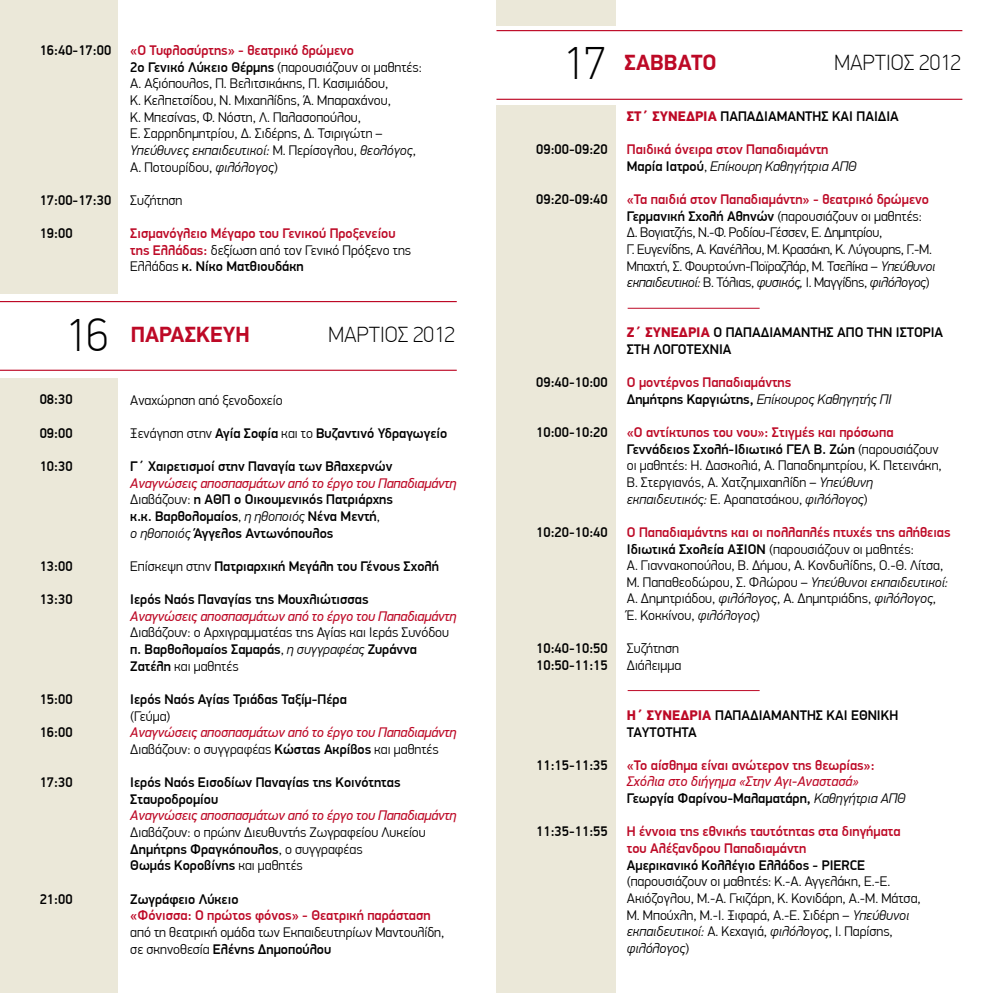
<style>
.page{position:relative;width:993px;height:993px;background:#fff}
.page>*{position:absolute;margin:0;border:0;box-sizing:border-box;transform-origin:0 0}
.t1{font:100 22.05px "PF Din Display Pro";color:#000}
.t2{font:700 22.05px "PF Din Display Pro";color:#bd0926}
.t3{font:300 14px/16.6px "PF Din Display Pro";color:#000}
.t4{font:500 14px/16.6px "PF Din Display Pro";color:#000}
.t5{font:500 14px/16.6px "PF Din Display Pro";color:#bd0926}
.t6{font:300 14px/16.6px "PF Din Display Pro";letter-spacing:-.02em;color:#000}
.t7{font:italic 14px/16.6px "PF Din Display Pro";letter-spacing:-.01em;color:#bd0926}
.s1{font-weight:500;color:#bd0926}
.s2{font-weight:500}
.s3{font-style:italic}
.s4{font-weight:300;color:#000}
.s5{color:#000}
.s6{font-weight:100;font-size:46.55px;color:#000}
.s7{font-weight:300}
.s8{font-weight:400;font-style:italic;color:#bd0926}
.s9{font-weight:300;font-style:italic}
.s10{font-weight:300;font-style:normal;color:#000}
.s11{font-weight:500;font-style:normal;color:#000}
.s12{font-weight:900;color:#bd0926}
.s13{font-weight:300;font-style:italic;color:#000}
</style>
<div class="page">
<div style="left:0;top:0;width:117px;height:992px;background:#ebe8d9"></div>
<div style="left:496px;top:105px;width:120px;height:887px;background:#ebe8d9"></div>
<div style="left:496px;top:0;width:120px;height:25px;background:#ebe8d9"></div>
<div style="left:0;top:294px;width:456px;height:83px;background:#fff"></div>
<hr style="left:627px;top:690px;width:132px;height:1px;background:#bd0926">
<hr style="left:627px;top:308px;width:132px;height:1px;background:#bd0926">
<hr style="left:0;top:369px;width:456px;height:2px;background:#bd0926">
<hr style="left:0;top:301px;width:456px;height:1px;background:#bd0926">
<hr style="left:496px;top:99px;width:466px;height:1px;background:#bd0926">
<hr style="left:496px;top:30px;width:466px;height:1px;background:#bd0926">
<p class="t4" style="left:40px;top:42px;width:73px">16:40-17:00</p>
<p class="t4" style="left:40px;top:192px;width:73px">17:00-17:30</p>
<p class="t4" style="left:40px;top:225px;width:34px">19:00</p>
<p class="t3" style="left:130px;top:42px;width:293px"><span class="s1">«Ο Τυφλοσύρτης» - θεατρικό δρώμενο<br></span><span class="s2">2ο Γενικό Λύκειο Θέρμης</span> (παρουσιάζουν οι μαθητές:<br>Α. Αξιόπουλος, Π. Βελιτσικάκης, Π. Κασιμιάδου,<br>Κ. Κελπετσίδου, Ν. Μιχαηλίδης, Ά. Μπαραχάνου,<br>Κ. Μπεσίνας, Φ. Νόστη, Λ. Παλασοπούλου,<br>Ε. Σαρρηδημητρίου, Δ. Σιδέρης, Δ. Τσιριγώτη – <span class="s3">Υπεύθυνες εκπαιδευτικοί:</span> Μ. Περίσογλου, <span class="s3">θεολόγος</span>, Α. Ποτουρίδου, <span class="s3">φιλόλογος</span>)</p>
<p class="t3" style="left:130px;top:192px;width:54px">Συζήτηση</p>
<p class="t5" style="left:130px;top:225px;width:282px">Σισμανόγλειο Μέγαρο του Γενικού Προξενείου της Ελλάδας: <span class="s4">δεξίωση από τον Γενικό Πρόξενο της<br>Ελλάδας</span> <span class="s5">κ. Νίκο Ματθιουδάκη</span></p>
<h1 class="t2" style="left:64px;top:321px;width:187px"><span class="s6">16</span> ΠΑΡΑΣΚΕΥΗ</h1>
<h1 class="t1" style="left:328px;top:322px;width:128px">ΜΑΡΤΙΟΣ 2012</h1>
<p class="t4" style="left:40px;top:391px;width:34px">08:30</p>
<p class="t4" style="left:40px;top:425px;width:34px">09:00</p>
<p class="t4" style="left:40px;top:458px;width:34px">10:30</p>
<p class="t4" style="left:40px;top:558px;width:34px">13:00</p>
<p class="t4" style="left:40px;top:591px;width:34px">13:30</p>
<p class="t4" style="left:40px;top:691px;width:34px">15:00</p>
<p class="t4" style="left:40px;top:724px;width:34px">16:00</p>
<p class="t4" style="left:40px;top:774px;width:34px">17:30</p>
<p class="t4" style="left:40px;top:890px;width:34px">21:00</p>
<p class="t3" style="left:130px;top:391px;width:154px">Αναχώρηση από ξενοδοχείο</p>
<p class="t4" style="left:130px;top:425px;width:318px"><span class="s7">Ξενάγηση στην</span> Αγία Σοφία <span class="s7">και το</span> Βυζαντινό Υδραγωγείο</p>
<p class="t4" style="left:130px;top:458px;width:263px">Γ΄ Χαιρετισμοί στην Παναγία των Βλαχερνών</p>
<p class="t4" style="left:130px;top:475px;width:327px"><span class="s8">Αναγνώσεις αποσπασμάτων από το έργο του Παπαδιαμάντη </span><span class="s7">Διαβάζουν:</span> η ΑΘΠ ο Οικουμενικός Πατριάρχης<br>κ.κ. Βαρθολομαίος<span class="s7">,</span> <span class="s9">η ηθοποιός</span> Νένα Μεντή<span class="s7">,<br></span><span class="s9">ο ηθοποιός</span> Άγγελος Αντωνόπουλος</p>
<p class="t4" style="left:130px;top:558px;width:310px"><span class="s7">Επίσκεψη στην</span> Πατριαρχική Μεγάλη του Γένους Σχολή</p>
<p class="t4" style="left:130px;top:591px;width:239px">Ιερός Ναός Παναγίας της Μουχλιώτισσας</p>
<p class="t7" style="left:130px;top:607px;width:327px">Αναγνώσεις αποσπασμάτων από το έργο του Παπαδιαμάντη</p>
<p class="t3" style="left:130px;top:624px;width:320px">Διαβάζουν: ο Αρχιγραμματέας της Αγίας και Ιεράς Συνόδου <span class="s2">π. Βαρθολομαίος Σαμαράς</span>, <span class="s3">η συγγραφέας</span> <span class="s2">Ζυράννα<br>Ζατέλη</span> και μαθητές</p>
<p class="t4" style="left:130px;top:691px;width:218px">Ιερός Ναός Αγίας Τριάδας Ταξίμ-Πέρα</p>
<p class="t3" style="left:130px;top:707px;width:42px">(Γεύμα)</p>
<p class="t7" style="left:130px;top:724px;width:327px">Αναγνώσεις αποσπασμάτων από το έργο του Παπαδιαμάντη<br><span class="s10">Διαβάζουν: ο συγγραφέας</span> <span class="s11">Κώστας Ακρίβος</span> <span class="s10">και μαθητές</span></p>
<p class="t4" style="left:130px;top:774px;width:271px">Ιερός Ναός Εισοδίων Παναγίας της Κοινότητας<br>Σταυροδρομίου</p>
<p class="t7" style="left:130px;top:807px;width:327px">Αναγνώσεις αποσπασμάτων από το έργο του Παπαδιαμάντη</p>
<p class="t3" style="left:130px;top:823px;width:297px">Διαβάζουν: ο πρώην Διευθυντής Ζωγραφείου Λυκείου<br><span class="s2">Δημήτρης Φραγκόπουλος</span>, ο συγγραφέας<br><span class="s2">Θωμάς Κοροβίνης</span> και μαθητές</p>
<p class="t4" style="left:130px;top:890px;width:110px">Ζωγράφειο Λύκειο</p>
<p class="t5" style="left:130px;top:907px;width:302px">«Φόνισσα: Ο πρώτος φόνος» - Θεατρική παράσταση</p>
<p class="t3" style="left:130px;top:923px;width:315px">από τη θεατρική ομάδα των Εκπαιδευτηρίων Μαντουλίδη, σε σκηνοθεσία <span class="s2">Ελένης Δημοπούλου</span></p>
<h1 class="t2" style="left:562px;top:49px;width:156px"><span class="s6">17</span> ΣΑΒΒΑΤΟ</h1>
<h1 class="t1" style="left:834px;top:50px;width:128px">ΜΑΡΤΙΟΣ 2012</h1>
<p class="t4" style="left:536px;top:141px;width:73px">09:00-09:20</p>
<p class="t4" style="left:536px;top:191px;width:73px">09:20-09:40</p>
<p class="t4" style="left:536px;top:374px;width:73px">09:40-10:00</p>
<p class="t4" style="left:536px;top:424px;width:73px">10:00-10:20</p>
<p class="t4" style="left:536px;top:524px;width:73px">10:20-10:40</p>
<p class="t4" style="left:536px;top:640px;width:73px">10:40-10:50<br>10:50-11:15</p>
<p class="t4" style="left:536px;top:756px;width:73px">11:15-11:35</p>
<p class="t4" style="left:536px;top:823px;width:73px">11:35-11:55</p>
<p class="t4" style="left:626px;top:108px;width:273px"><span class="s12">ΣΤ΄ ΣΥΝΕΔΡΙΑ</span> ΠΑΠΑΔΙΑΜΑΝΤΗΣ ΚΑΙ ΠΑΙΔΙΑ</p>
<p class="t5" style="left:626px;top:141px;width:231px">Παιδικά όνειρα στον Παπαδιαμάντη<br><span class="s5">Μαρία Ιατρού</span><span class="s4">,</span> <span class="s13">Επίκουρη Καθηγήτρια ΑΠΘ</span></p>
<p class="t6" style="left:626px;top:191px;width:310px"><span class="s1">«Τα παιδιά στον Παπαδιαμάντη» - θεατρικό δρώμενο </span><span class="s2">Γερμανική Σχολή Αθηνών</span> (παρουσιάζουν οι μαθητές:<br>Δ. Βογιατζής, Ν.-Φ. Ροδίου-Γέσσεν, Ε. Δημητρίου,<br>Γ. Ευγενίδης, Α. Κανέλλου, Μ. Κρασάκη, Κ. Λύγουρης, Γ.-Μ.<br>Μπαχτή, Σ. Φουρτούνη-Ποϊραζλάρ, Μ. Τσελίκα – <span class="s3">Υπεύθυνοι εκπαιδευτικοί:</span> Β. Τόλιας, <span class="s3">φυσικός,</span> Ι. Μαγγίδης, <span class="s3">φιλόλογος</span>)</p>
<p class="t4" style="left:626px;top:324px;width:318px"><span class="s12">Ζ΄ ΣΥΝΕΔΡΙΑ</span> Ο ΠΑΠΑΔΙΑΜΑΝΤΗΣ ΑΠΟ ΤΗΝ ΙΣΤΟΡΙΑ<br>ΣΤΗ ΛΟΓΟΤΕΧΝΙΑ</p>
<p class="t5" style="left:626px;top:374px;width:266px">Ο μοντέρνος Παπαδιαμάντης<br><span class="s5">Δημήτρης Καργιώτης,</span> <span class="s13">Επίκουρος Καθηγητής ΠΙ</span></p>
<p class="t3" style="left:626px;top:424px;width:316px"><span class="s1">«Ο αντίκτυπος του νου»: Στιγμές και πρόσωπα </span><span class="s2">Γεννάδειος Σχολή-Ιδιωτικό ΓΕΛ Β. Ζώη</span> (παρουσιάζουν οι μαθητές: Η. Δασκολιά, Α. Παπαδημητρίου, Κ. Πετεινάκη, Β. Στεργιανός, Α. Χατζημιχαηλίδη – <span class="s3">Υπεύθυνη εκπαιδευτικός:</span> Ε. Αραπατσάκου, <span class="s3">φιλόλογος</span>)</p>
<p class="t3" style="left:626px;top:524px;width:325px"><span class="s1">Ο Παπαδιαμάντης και οι πολλαπλές πτυχές της αλήθειας </span><span class="s2">Ιδιωτικά Σχολεία ΑΞΙΟΝ</span> (παρουσιάζουν οι μαθητές:<br>Α. Γιαννακοπούλου, Β. Δήμου, Α. Κονδυλίδης, Ο.-Θ. Λίτσα, Μ. Παπαθεοδώρου, Σ. Φλώρου – <span class="s3">Υπεύθυνοι εκπαιδευτικοί:<br></span>Α. Δημητριάδου, <span class="s3">φιλόλογος</span>, Α. Δημητριάδης, <span class="s3">φιλόλογος</span>,<br>Έ. Κοκκίνου, <span class="s3">φιλόλογος</span>)</p>
<p class="t3" style="left:626px;top:640px;width:56px">Συζήτηση<br>Διάλειμμα</p>
<p class="t4" style="left:626px;top:706px;width:273px"><span class="s12">Η΄ ΣΥΝΕΔΡΙΑ</span> ΠΑΠΑΔΙΑΜΑΝΤΗΣ ΚΑΙ ΕΘΝΙΚΗ<br>ΤΑΥΤΟΤΗΤΑ</p>
<p class="t5" style="left:626px;top:756px;width:249px">«Το αίσθημα είναι ανώτερον της θεωρίας»:</p>
<p class="t7" style="left:626px;top:773px;width:280px">Σχόλια στο διήγημα «Στην Αγι-Αναστασά»<br><span class="s11">Γεωργία Φαρίνου-Μαλαματάρη,</span> <span class="s4">Καθηγήτρια ΑΠΘ</span></p>
<p class="t5" style="left:626px;top:823px;width:275px">Η έννοια της εθνικής ταυτότητας στα διηγήματα του Αλέξανδρου Παπαδιαμάντη</p>
<p class="t4" style="left:626px;top:856px;width:240px">Αμερικανικό Κολλέγιο Ελλάδος - PIERCE</p>
<p class="t3" style="left:626px;top:873px;width:295px">(παρουσιάζουν οι μαθητές: Κ.-Α. Αγγελάκη, Ε.-Ε.<br>Ακιόζογλου, Μ.-Α. Γκιζάρη, Κ. Κονιδάρη, Α.-Μ. Μάτσα, Μ. Μπούχλη, Μ.-Ι. Ξιφαρά, Α.-Ε. Σιδέρη – <span class="s3">Υπεύθυνοι εκπαιδευτικοί:</span> Α. Κεχαγιά, <span class="s3">φιλόλογος</span>, Ι. Παρίσης, <span class="s3">φιλόλογος</span>)</p>
</div>
